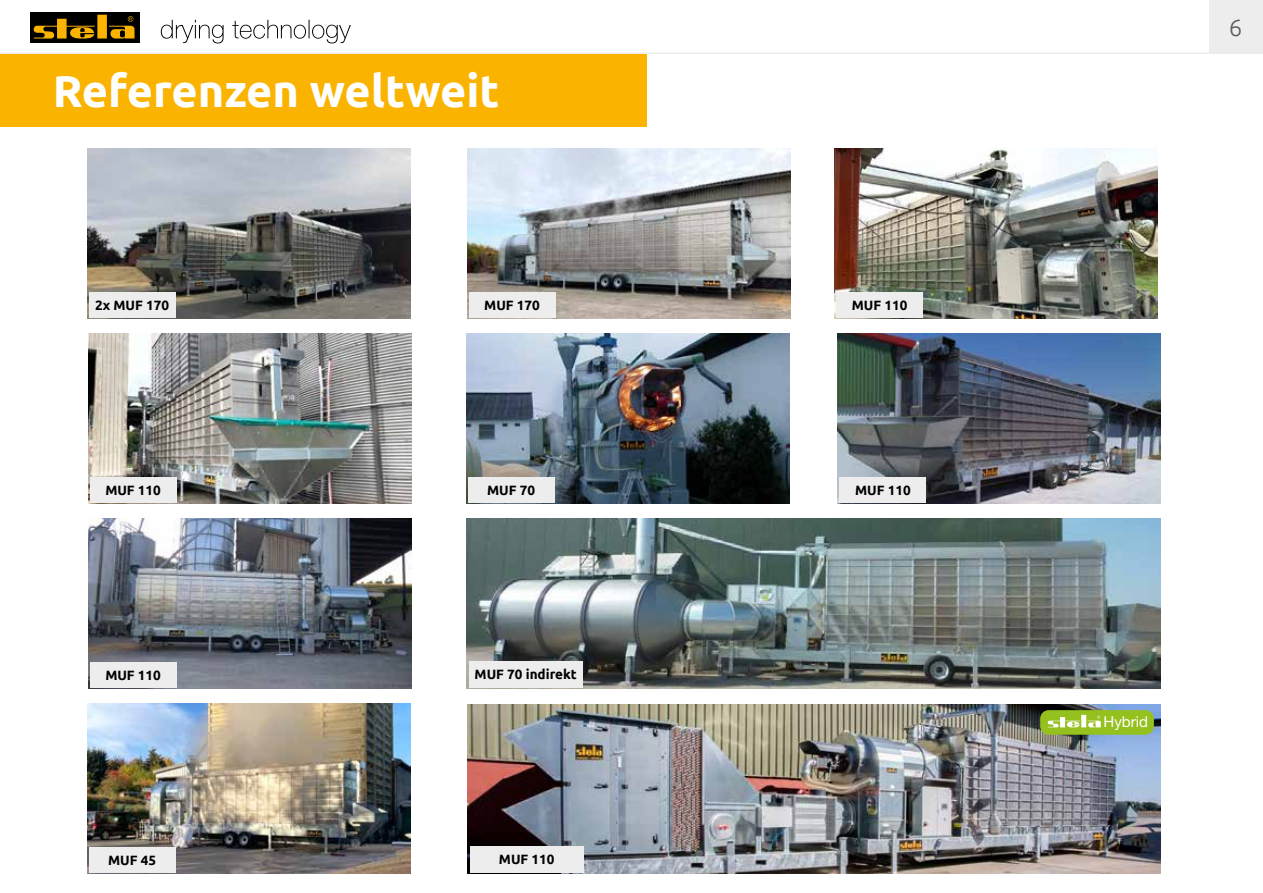
<style>
.page{position:relative;width:1263px;height:893px;background:#fff}
.page>*{position:absolute;margin:0;border:0;box-sizing:border-box;transform-origin:0 0}
.t1{font:700 45px "Ubuntu";color:#fff}
.t2{font:300 24px "Ubuntu";color:#5f5e5e}
.t3{font:15px "Helvetica Neue LT Std";color:#fff}
.t4{font:700 13.5px "Ubuntu";color:#000}
</style>
<div class="page">
<hr style="left:0;top:52px;width:1263px;height:2px;background:#ededed">
<div style="left:1209px;top:0;width:54px;height:54px;background:#ededed"></div>
<div style="left:30px;top:12px;width:110px;height:31px;background:#000"></div>
<svg style="left:33px;top:15px;width:101px;height:24px"></svg>
<svg style="left:161px;top:20px;width:190px;height:23px"></svg>
<div style="left:0;top:54px;width:646px;height:72px;background:#fab400"></div>
<img style="left:88px;top:148px;width:323px;height:170px">
<img style="left:89px;top:333px;width:323px;height:171px">
<img style="left:89px;top:518px;width:323px;height:171px">
<img style="left:88px;top:703px;width:323px;height:171px">
<img style="left:837px;top:333px;width:323px;height:171px">
<img style="left:467px;top:333px;width:323px;height:171px">
<img style="left:468px;top:148px;width:323px;height:170px">
<img style="left:468px;top:704px;width:692px;height:170px">
<img style="left:467px;top:518px;width:693px;height:171px">
<img style="left:834px;top:148px;width:323px;height:170px">
<div style="left:1040px;top:710px;width:114px;height:25px;background:#95c11f;border-radius:9px"></div>
<svg style="left:1047px;top:715px;width:54px;height:13px"></svg>
<div style="left:89px;top:292px;width:86px;height:25px;background:#ededed"></div>
<div style="left:90px;top:477px;width:86px;height:25px;background:#ededed"></div>
<div style="left:90px;top:662px;width:86px;height:25px;background:#ededed"></div>
<div style="left:89px;top:847px;width:86px;height:26px;background:#ededed"></div>
<div style="left:469px;top:292px;width:86px;height:25px;background:#ededed"></div>
<div style="left:468px;top:477px;width:86px;height:25px;background:#ededed"></div>
<div style="left:469px;top:661px;width:114px;height:26px;background:#ededed"></div>
<div style="left:470px;top:846px;width:114px;height:27px;background:#ededed"></div>
<div style="left:839px;top:477px;width:87px;height:25px;background:#ededed"></div>
<div style="left:836px;top:292px;width:87px;height:25px;background:#ededed"></div>
<h1 class="t1" style="left:53px;top:64px;width:448px">Referenzen weltweit</h1>
<p class="t4" style="left:95px;top:297px;width:76px">2x MUF 170</p>
<p class="t4" style="left:484px;top:297px;width:57px">MUF 170</p>
<p class="t4" style="left:105px;top:482px;width:57px">MUF 110</p>
<p class="t4" style="left:487px;top:482px;width:49px">MUF 70</p>
<p class="t4" style="left:105px;top:667px;width:57px">MUF 110</p>
<p class="t4" style="left:475px;top:666px;width:104px">MUF 70 indirekt</p>
<p class="t4" style="left:108px;top:852px;width:49px">MUF 45</p>
<p class="t4" style="left:499px;top:851px;width:57px">MUF 110</p>
<p class="t4" style="left:852px;top:297px;width:57px">MUF 110</p>
<p class="t4" style="left:855px;top:482px;width:57px">MUF 110</p>
<h2 class="t2" style="left:1229px;top:13px;width:15px">6</h2>
<p class="t3" style="left:1103px;top:713px;width:46px">Hybrid</p>
</div>
